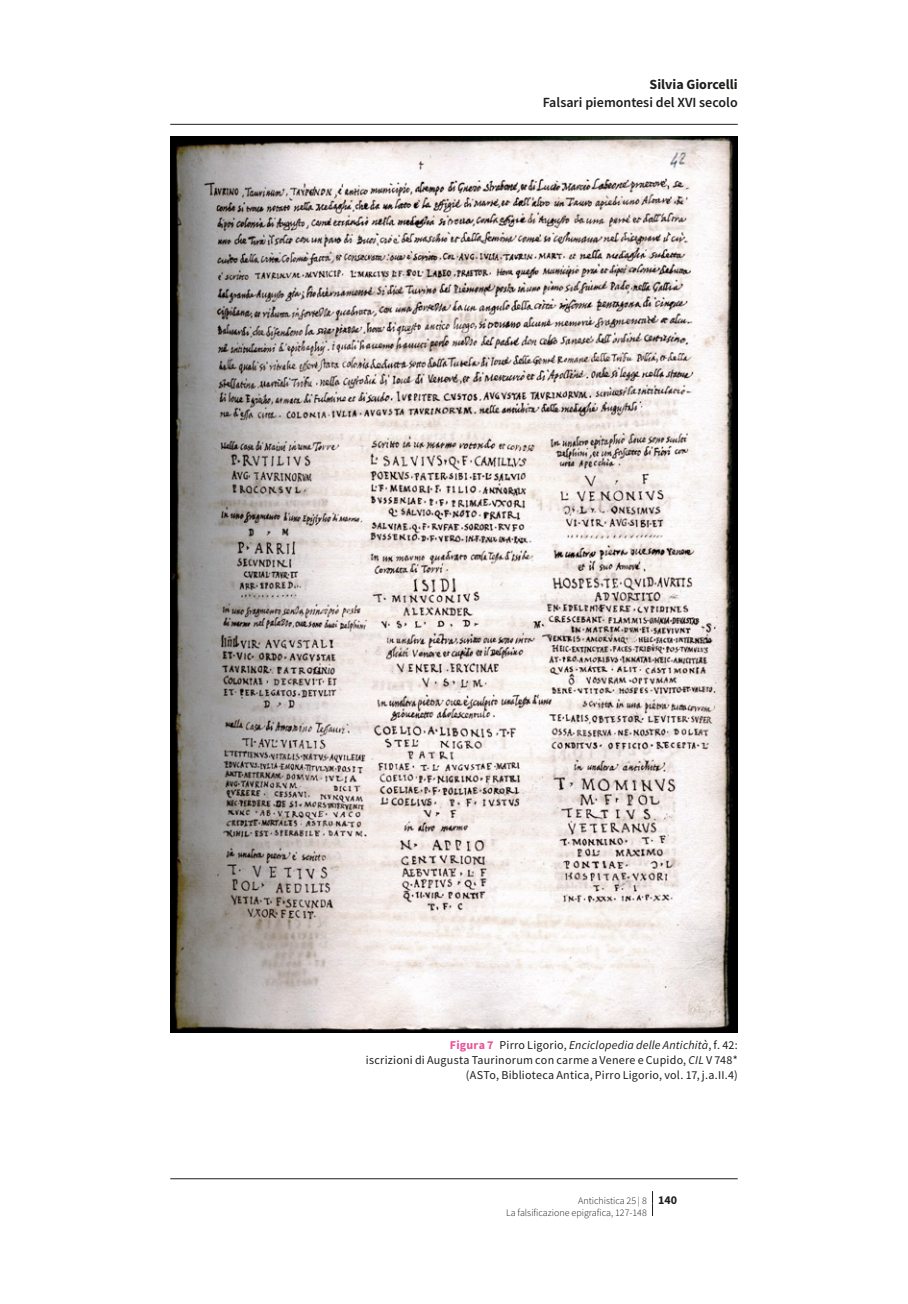
<style>
.page{position:relative;width:908px;height:1304px;background:#fff}
.page>*{position:absolute;margin:0;border:0;box-sizing:border-box;transform-origin:0 0}
.t1{font:600 14px "Source Sans Pro";color:#1d1d1b}
.t2{font:700 14px "Source Sans Pro";color:#1d1d1b}
.t3{font:12px/15px "Source Sans Pro";letter-spacing:.02em;color:#1d1d1b;text-align:right}
.t4{font:300 10px/12.4px "Source Sans Pro";color:#1d1d1b}
.s1{font-weight:700;color:#ea5297}
.s2{font-style:italic}
.s3{font-weight:700;font-size:12px}
</style>
<div class="page">
<svg style="left:652px;top:1191px;width:1px;height:25px"></svg>
<img style="left:170px;top:136px;width:567px;height:896px">
<hr style="left:170px;top:124px;width:567px;height:1px;background:#1d1d1b">
<hr style="left:170px;top:1178px;width:567px;height:1px;background:#1d1d1b">
<p class="t2" style="left:649px;top:75px;width:90px">Silvia Giorcelli</p>
<p class="t1" style="left:542px;top:94px;width:196px">Falsari piemontesi del XVI secolo</p>
<p class="t3" style="left:366px;top:1037px;width:373px"><span class="s1">Figura 7</span> Pirro Ligorio, <span class="s2">Enciclopedia delle Antichità</span>, f. 42:<br>iscrizioni di Augusta Taurinorum con carme a Venere e Cupido, <span class="s2">CIL</span> V 748* (ASTo, Biblioteca Antica, Pirro Ligorio, vol. 17, j.a.II.4)</p>
<p class="t4" style="left:506px;top:1194px;width:172px;text-indent:72px">Antichistica 25 | 8 <span class="s3">140<br></span>La falsificazione epigrafica, 127-148</p>
</div>
